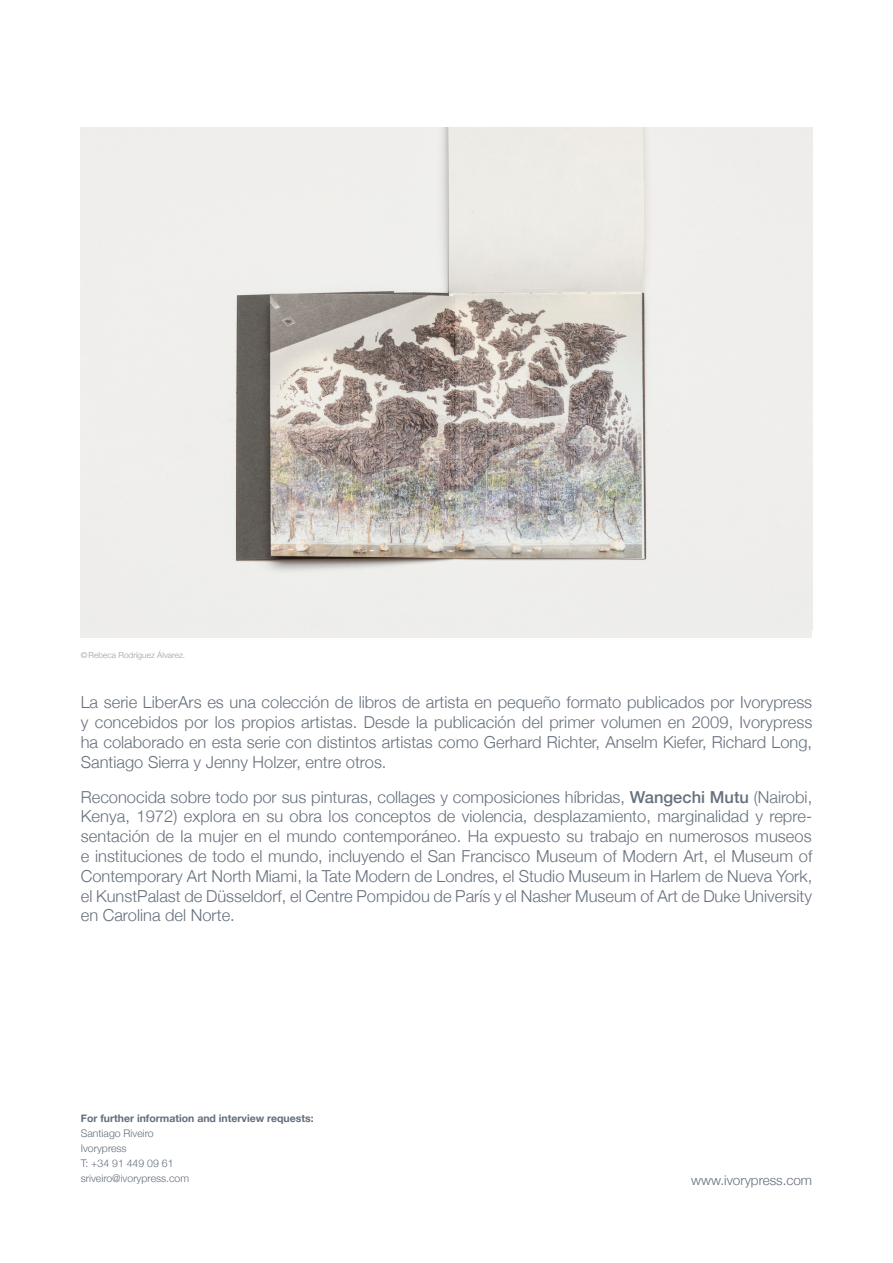
<style>
.page{position:relative;width:893px;height:1263px;background:#fff}
.page>*{position:absolute;margin:0;border:0;box-sizing:border-box;transform-origin:0 0}
.t1{font:300 16.5px/19.8px "Helvetica Neue";color:#67717e;text-align:justify}
.t2{font:300 13.5px "Helvetica Neue";color:#636e7b}
.t3{font:300 10.5px/15px "Helvetica Neue";color:#636e7b}
.t4{font:700 10.5px "Helvetica Neue";color:#636e7b}
.t5{font:300 8.25px "Helvetica Neue";letter-spacing:.005em;color:#999ca0}
.s1{font-weight:500}
</style>
<div class="page">
<img style="left:81px;top:128px;width:731px;height:502px">
<p class="t5" style="left:81px;top:648px;width:106px">© Rebeca Rodríguez Álvarez.</p>
<p class="t1" style="left:81px;top:691px;width:733px">La serie LiberArs es una colección de libros de artista en pequeño formato publicados por Ivorypress y concebidos por los propios artistas. Desde la publicación del primer volumen en 2009, Ivorypress ha colaborado en esta serie con distintos artistas como Gerhard Richter, Anselm Kiefer, Richard Long, Santiago Sierra y Jenny Holzer, entre otros.</p>
<p class="t1" style="left:81px;top:785px;width:733px">Reconocida sobre todo por sus pinturas, collages y composiciones híbridas, <span class="s1">Wangechi Mutu</span> (Nairobi, Kenya, 1972) explora en su obra los conceptos de violencia, desplazamiento, marginalidad y repre&shy;sentación de la mujer en el mundo contemporáneo. Ha expuesto su trabajo en numerosos museos e instituciones de todo el mundo, incluyendo el San Francisco Museum of Modern Art, el Museum of Contemporary Art North Miami, la Tate Modern de Londres, el Studio Museum in Harlem de Nueva York, el KunstPalast de Düsseldorf, el Centre Pompidou de París y el Nasher Museum of Art de Duke University en Carolina del Norte.</p>
<p class="t4" style="left:81px;top:1110px;width:234px">For further information and interview requests:</p>
<p class="t3" style="left:81px;top:1125px;width:110px">Santiago Riveiro<br>Ivorypress<br>T: +34 91 449 09 61 sriveiro@ivorypress.com</p>
<p class="t2" style="left:691px;top:1170px;width:123px">www.ivorypress.com</p>
</div>
